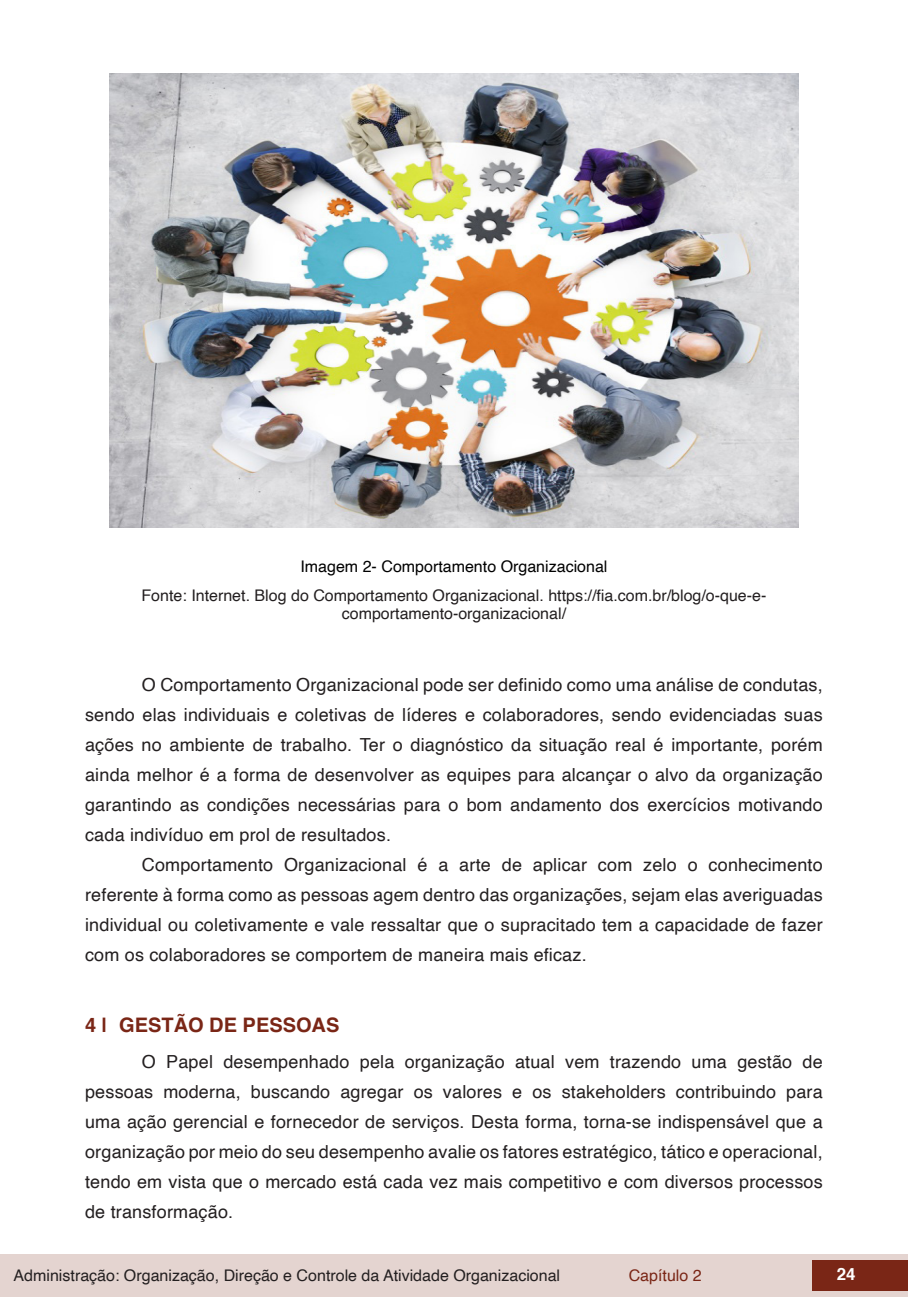
<style>
.page{position:relative;width:908px;height:1304px;background:#fff}
.page>*{position:absolute;margin:0;border:0;box-sizing:border-box;transform-origin:0 0}
.t1{font:700 20px "Helvetica";color:#7a2616}
.txt{font:18px/30px "Helvetica";letter-spacing:.01em;color:#231f20;text-align:justify}
.t2{font:700 16.8px "Helvetica";color:#fff}
.fonte_tab_gra_imag{font:16px/18px "Helvetica";color:#231f20;text-align:center}
.info_tab_graf_imag{font:16px "Helvetica";color:#000}
.t3{font:16px "Helvetica";color:#7a2616}
</style>
<div class="page">
<div style="left:0;top:1254px;width:906px;height:43px;background:#e4d4d0"></div>
<div style="left:812px;top:1261px;width:95px;height:30px;background:#7a2616"></div>
<img style="left:109px;top:74px;width:689px;height:453px">
<p class="info_tab_graf_imag" style="left:300px;top:554px;width:308px">Imagem 2- Comportamento Organizacional</p>
<p class="fonte_tab_gra_imag" style="left:141px;top:587px;width:626px">Fonte: Internet. Blog do Comportamento Organizacional. https://fia.com.br/blog/o-que-e&shy;comportamento-organizacional/</p>
<p class="txt" style="left:85px;top:670px;width:738px;text-indent:57px">O Comportamento Organizacional pode ser definido como uma análise de condutas, sendo elas individuais e coletivas de líderes e colaboradores, sendo evidenciadas suas ações no ambiente de trabalho. Ter o diagnóstico da situação real é importante, porém ainda melhor é a forma de desenvolver as equipes para alcançar o alvo da organização garantindo as condições necessárias para o bom andamento dos exercícios motivando cada indivíduo em prol de resultados.</p>
<p class="txt" style="left:85px;top:850px;width:738px;text-indent:57px">Comportamento Organizacional é a arte de aplicar com zelo o conhecimento referente à forma como as pessoas agem dentro das organizações, sejam elas averiguadas individual ou coletivamente e vale ressaltar que o supracitado tem a capacidade de fazer com os colaboradores se comportem de maneira mais eficaz.</p>
<p class="t1" style="left:85px;top:1009px;width:256px">4 | GESTÃO DE PESSOAS</p>
<p class="txt" style="left:85px;top:1047px;width:739px;text-indent:57px">O Papel desempenhado pela organização atual vem trazendo uma gestão de pessoas moderna, buscando agregar os valores e os stakeholders contribuindo para uma ação gerencial e fornecedor de serviços. Desta forma, torna-se indispensável que a organização por meio do seu desempenho avalie os fatores estratégico, tático e operacional, tendo em vista que o mercado está cada vez mais competitivo e com diversos processos de transformação.</p>
<p class="fonte_tab_gra_imag" style="left:14px;top:1267px;width:548px">Administração: Organização, Direção e Controle da Atividade Organizacional</p>
<p class="t3" style="left:628px;top:1263px;width:74px">Capítulo 2</p>
<p class="t2" style="left:836px;top:1261px;width:20px">24</p>
</div>
